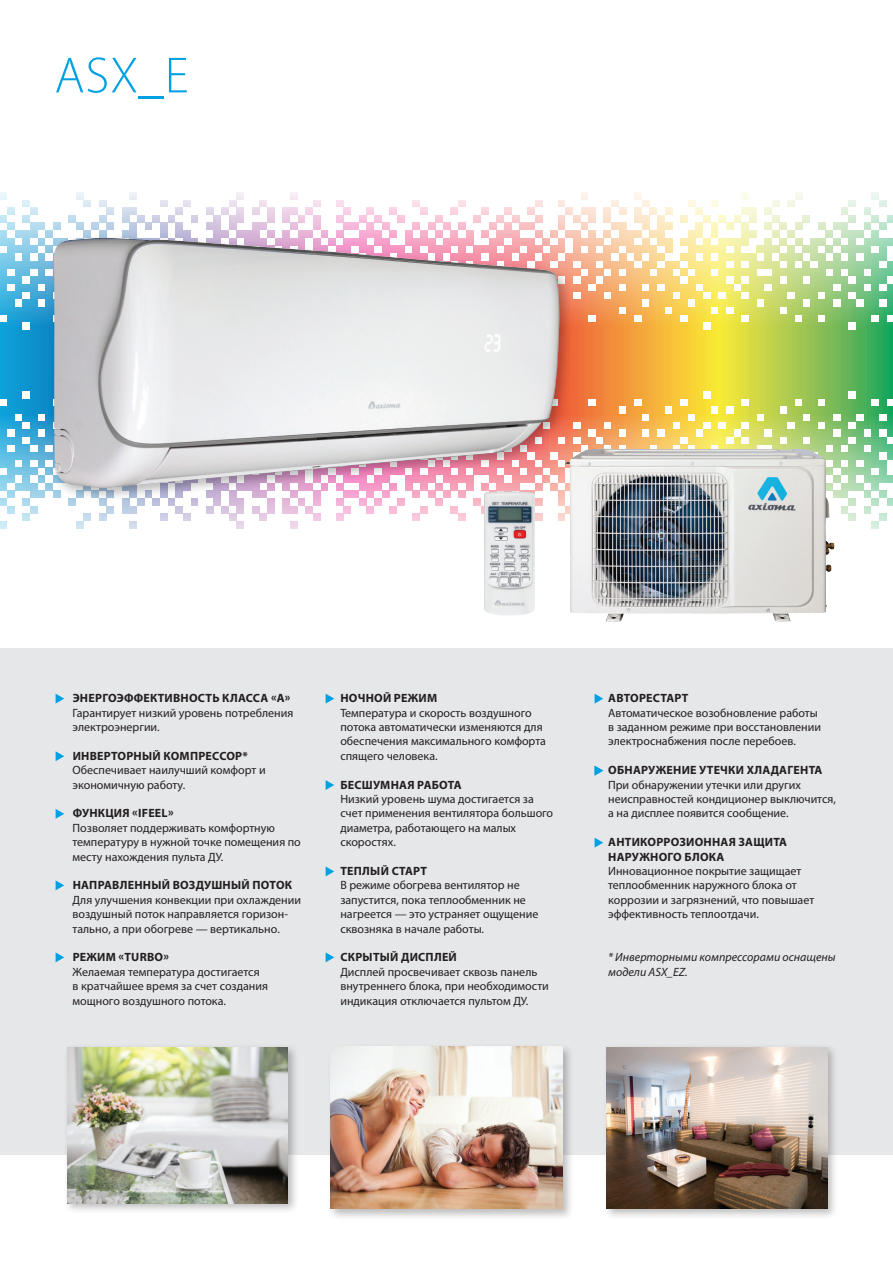
<style>
.page{position:relative;width:893px;height:1263px;background:#fff}
.page>*{position:absolute;margin:0;border:0;box-sizing:border-box;transform-origin:0 0}
.t1{font:300 51.15px "Myriad Pro";color:#00a1e3}
.t2{font:12px/14.4px "Myriad Pro";color:#231f20}
.t3{font:700 12px/14.4px "Myriad Pro";letter-spacing:.02em;color:#231f20}
.t4{font:italic 12px/14.4px "Myriad Pro";color:#231f20}
</style>
<div class="page">
<img style="left:0;top:192px;width:893px;height:336px">
<div style="left:0;top:648px;width:893px;height:506px;background:#e6e7e9"></div>
<svg style="left:56px;top:694px;width:8px;height:9px"></svg>
<svg style="left:56px;top:751px;width:8px;height:10px"></svg>
<svg style="left:56px;top:809px;width:8px;height:10px"></svg>
<svg style="left:56px;top:880px;width:8px;height:10px"></svg>
<svg style="left:326px;top:952px;width:8px;height:10px"></svg>
<svg style="left:56px;top:952px;width:8px;height:10px"></svg>
<svg style="left:326px;top:694px;width:8px;height:9px"></svg>
<svg style="left:326px;top:780px;width:8px;height:10px"></svg>
<svg style="left:326px;top:866px;width:8px;height:10px"></svg>
<svg style="left:595px;top:694px;width:8px;height:9px"></svg>
<svg style="left:595px;top:766px;width:8px;height:9px"></svg>
<svg style="left:595px;top:838px;width:8px;height:9px"></svg>
<div style="left:50px;top:233px;width:523px;height:269px;background:#231f20;opacity:.3"></div>
<img style="left:54px;top:238px;width:505px;height:250px">
<img style="left:484px;top:491px;width:51px;height:124px">
<img style="left:564px;top:449px;width:233px;height:173px">
<div style="left:327px;top:1043px;width:247px;height:178px;background:#231f20;opacity:.3"></div>
<img style="left:331px;top:1046px;width:231px;height:163px">
<div style="left:63px;top:1043px;width:236px;height:172px;background:#231f20;opacity:.3"></div>
<img style="left:67px;top:1047px;width:221px;height:156px">
<div style="left:603px;top:1043px;width:236px;height:177px;background:#231f20;opacity:.3"></div>
<img style="left:606px;top:1047px;width:221px;height:161px">
<p class="t1" style="left:55px;top:45px;width:136px">ASX_E</p>
<p class="t3" style="left:73px;top:690px;width:219px">ЭНЕРГОЭФФЕКТИВНОСТЬ КЛАССА «А»</p>
<p class="t2" style="left:73px;top:705px;width:222px">Гарантирует низкий уровень потребления электроэнергии.</p>
<p class="t3" style="left:73px;top:748px;width:177px">ИНВЕРТОРНЫЙ КОМПРЕССОР*</p>
<p class="t2" style="left:73px;top:763px;width:195px">Обеспечивает наилучший комфорт и экономичную работу.</p>
<p class="t3" style="left:73px;top:806px;width:102px">ФУНКЦИЯ «IFEEL»</p>
<p class="t2" style="left:73px;top:820px;width:230px">Позволяет поддерживать комфортную температуру в нужной точке помещения по месту нахождения пульта ДУ.</p>
<p class="t3" style="left:73px;top:878px;width:221px">НАПРАВЛЕННЫЙ ВОЗДУШНЫЙ ПОТОК</p>
<p class="t2" style="left:73px;top:892px;width:230px">Для улучшения конвекции при охлаждении воздушный поток направляется горизон&shy;тально, а при обогреве — вертикально.</p>
<p class="t3" style="left:73px;top:950px;width:98px">РЕЖИМ «TURBO»</p>
<p class="t2" style="left:73px;top:964px;width:197px">Желаемая температура достигается в кратчайшее время за счет создания мощного воздушного потока.</p>
<p class="t3" style="left:340px;top:690px;width:98px">НОЧНОЙ РЕЖИМ</p>
<p class="t2" style="left:340px;top:705px;width:207px">Температура и скорость воздушного потока автоматически изменяются для обеспечения максимального комфорта спящего человека.</p>
<p class="t3" style="left:340px;top:777px;width:123px">БЕСШУМНАЯ РАБОТА</p>
<p class="t2" style="left:340px;top:791px;width:214px">Низкий уровень шума достигается за счет применения вентилятора большого диаметра, работающего на малых скоростях.</p>
<p class="t3" style="left:340px;top:863px;width:88px">ТЕПЛЫЙ СТАРТ</p>
<p class="t2" style="left:340px;top:878px;width:200px">В режиме обогрева вентилятор не запустится, пока теплообменник не нагреется — это устраняет ощущение сквозняка в начале работы.</p>
<p class="t3" style="left:340px;top:950px;width:118px">СКРЫТЫЙ ДИСПЛЕЙ</p>
<p class="t2" style="left:340px;top:964px;width:210px">Дисплей просвечивает сквозь панель внутреннего блока, при необходимости индикация отключается пультом ДУ.</p>
<p class="t3" style="left:608px;top:690px;width:82px">АВТОРЕСТАРТ</p>
<p class="t2" style="left:608px;top:705px;width:214px">Автоматическое возобновление работы в заданном режиме при восстановлении электроснабжения после перебоев.</p>
<p class="t3" style="left:608px;top:762px;width:216px">ОБНАРУЖЕНИЕ УТЕЧКИ ХЛАДАГЕНТА</p>
<p class="t2" style="left:608px;top:777px;width:229px">При обнаружении утечки или других неисправностей кондиционер выключится, а на дисплее появится сообщение.</p>
<p class="t3" style="left:608px;top:834px;width:180px">АНТИКОРРОЗИОННАЯ ЗАЩИТА<br>НАРУЖНОГО БЛОКА</p>
<p class="t2" style="left:608px;top:863px;width:208px">Инновационное покрытие защищает теплообменник наружного блока от коррозии и загрязнений, что повышает эффективность теплоотдачи.</p>
<p class="t4" style="left:608px;top:950px;width:229px">* Инверторными компрессорами оснащены модели ASX_EZ.</p>
</div>
